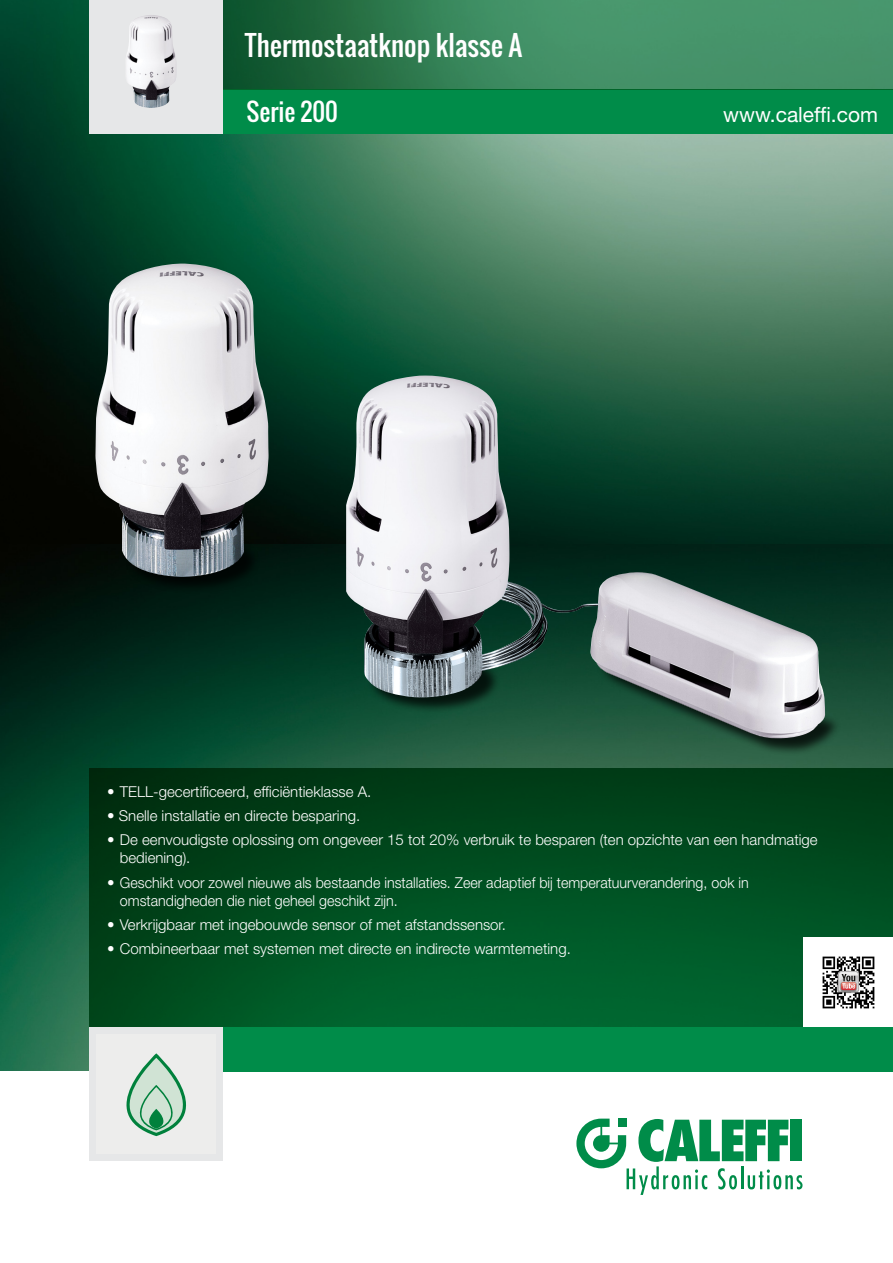
<style>
.page{position:relative;width:893px;height:1263px;background:#fff}
.page>*{position:absolute;margin:0;border:0;box-sizing:border-box;transform-origin:0 0}
.Subhead{font:27px "Oswald";color:#fff}
.Subhead-2{font:24px "Oswald";color:#fff}
.t1{font:21px "Helvetica Neue LT Std";color:#fff}
.Body_bullett{font:300 15px/18px "Helvetica Neue LT Std";color:#fff}
</style>
<div class="page">
<img style="left:0;top:0;width:893px;height:545px">
<img style="left:0;top:545px;width:893px;height:526px">
<svg style="left:576px;top:1118px;width:226px;height:77px"></svg>
<svg style="left:89px;top:768px;width:804px;height:259px;background:#004c1f"></svg>
<div style="left:89px;top:89px;width:804px;height:45px;background:#008c49"></div>
<svg style="left:223px;top:0;width:670px;height:89px;background:#38845a"></svg>
<div style="left:89px;top:1027px;width:804px;height:44px;background:#008c49"></div>
<div style="left:89px;top:0;width:134px;height:134px;background:#e6e7e8"></div>
<img style="left:126px;top:15px;width:50px;height:93px">
<div style="left:804px;top:938px;width:89px;height:89px;background:#fff"></div>
<img style="left:822px;top:956px;width:53px;height:53px">
<img style="left:837px;top:971px;width:23px;height:23px">
<div style="left:838px;top:971px;width:21px;height:21px;border:1px solid #b3b2b3;border-radius:3px"></div>
<svg style="left:838px;top:971px;width:20px;height:21px"></svg>
<div style="left:126px;top:529px;width:134px;height:65px;background:#000;opacity:.75"></div>
<div style="left:367px;top:649px;width:134px;height:65px;background:#000;opacity:.75"></div>
<svg style="left:364px;top:647px;width:118px;height:48px;background:#8b969e"></svg>
<div style="left:595px;top:650px;width:246px;height:105px;background:#000;opacity:.75"></div>
<svg style="left:592px;top:647px;width:231px;height:93px;background:#8d9b98"></svg>
<img style="left:95px;top:264px;width:174px;height:313px">
<img style="left:353px;top:376px;width:61px;height:110px">
<div style="left:89px;top:1027px;width:134px;height:134px;background:#e6e7e8"></div>
<div style="left:96px;top:1034px;width:120px;height:120px;background:#ededec"></div>
<svg style="left:126px;top:1053px;width:60px;height:83px"></svg>
<p class="Subhead" style="left:245px;top:25px;width:279px">Thermostaatknop klasse A</p>
<p class="Subhead-2" style="left:247px;top:94px;width:93px">Serie 200</p>
<p class="t1" style="left:723px;top:102px;width:156px">www.caleffi.com</p>
<p class="Body_bullett" style="left:107px;top:782px;width:266px">• TELL-gecertificeerd, efficiëntieklasse A.</p>
<p class="Body_bullett" style="left:107px;top:806px;width:255px">• Snelle installatie en directe besparing.</p>
<p class="Body_bullett" style="left:120px;top:831px;width:699px;text-indent:-13px">• De eenvoudigste oplossing om ongeveer 15 tot 20% verbruik te besparen (ten opzichte van een handmatige bediening).</p>
<p class="Body_bullett" style="left:120px;top:873px;width:630px;text-indent:-13px">• Geschikt voor zowel nieuwe als bestaande installaties. Zeer adaptief bij temperatuurverandering, ook in omstandigheden die niet geheel geschikt zijn.</p>
<p class="Body_bullett" style="left:107px;top:915px;width:400px">• Verkrijgbaar met ingebouwde sensor of met afstandssensor.</p>
<p class="Body_bullett" style="left:107px;top:940px;width:465px">• Combineerbaar met systemen met directe en indirecte warmtemeting.</p>
</div>
